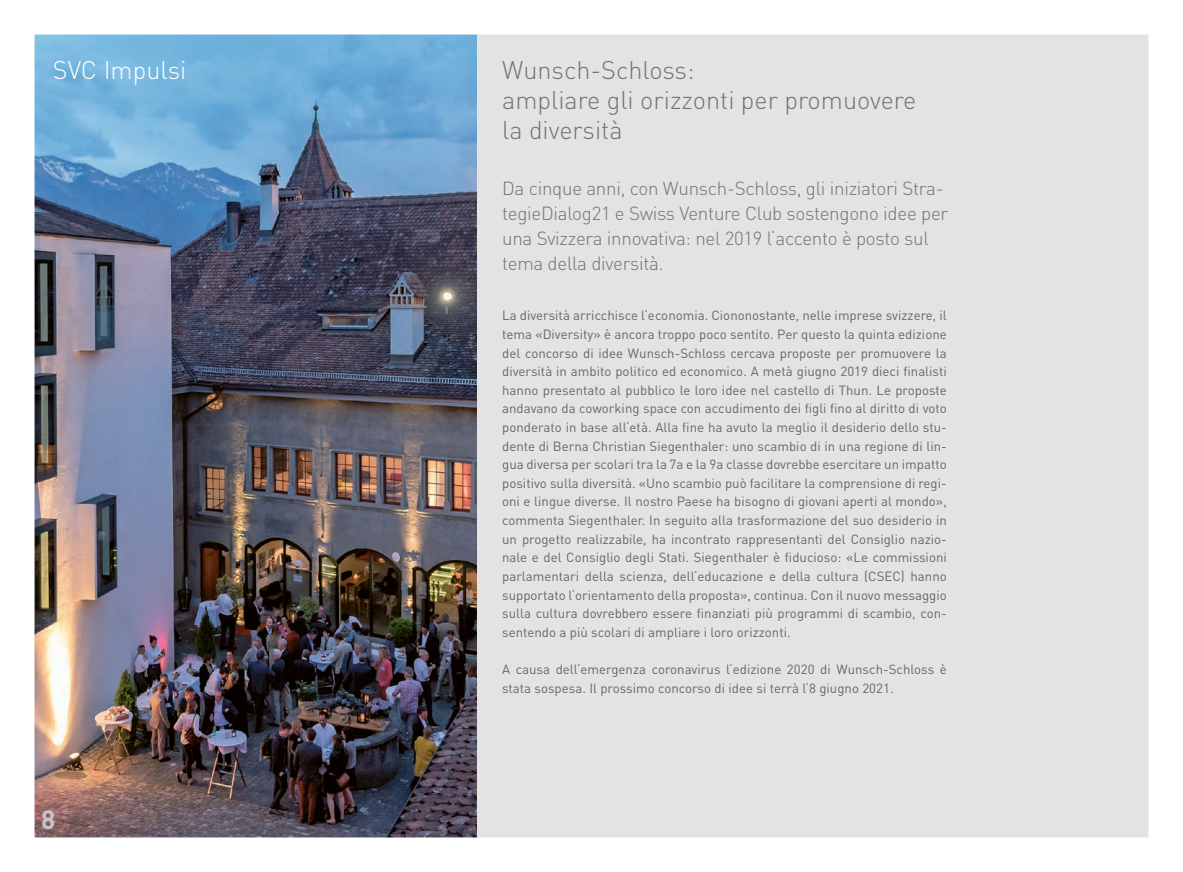
<style>
.page{position:relative;width:1183px;height:872px;background:#fff}
.page>*{position:absolute;margin:0;border:0;box-sizing:border-box;transform-origin:0 0}
.t1{font:700 26.25px "DIN";color:#c5c6c5}
.t2{font:300 25.2px/30px "DIN";color:#737371}
.t3{font:300 25.2px "DIN";color:#fff}
.t4{font:300 18.75px/25.2px "DIN";letter-spacing:-.015em;color:#737371}
.t5{font:13.2px/18.6px "DIN";color:#686666;text-align:justify}
</style>
<div class="page">
<div style="left:377px;top:18px;width:783px;height:837px;background:#e2e3e2"></div>
<img style="left:35px;top:35px;width:441px;height:802px">
<div style="left:0;top:0;width:1182px;height:872px;border:34px solid #fff"></div>
<h2 class="t3" style="left:53px;top:54px;width:135px">SVC Impulsi</h2>
<h1 class="t1" style="left:41px;top:802px;width:16px">8</h1>
<h2 class="t2" style="left:502px;top:54px;width:416px">Wunsch-Schloss:<br>ampliare gli orizzonti per promuovere la diversità</h2>
<h3 class="t4" style="left:502px;top:175px;width:447px">Da cinque anni, con Wunsch-Schloss, gli iniziatori Stra&shy;tegieDialog21 e Swiss Venture Club sostengono idee per una Svizzera innovativa: nel 2019 l‘accento è posto sul tema della diversità.</h3>
<p class="t5" style="left:502px;top:306px;width:446px">La diversità arricchisce l‘economia. Ciononostante, nelle imprese svizzere, il tema «Diversity» è ancora troppo poco sentito. Per questo la quinta edizione del concorso di idee Wunsch-Schloss cercava proposte per promuovere la diversità in ambito politico ed economico. A metà giugno 2019 dieci finalisti hanno presentato al pubblico le loro idee nel castello di Thun. Le proposte andavano da coworking space con accudimento dei figli fino al diritto di voto ponderato in base all‘età. Alla fine ha avuto la meglio il desiderio dello stu&shy;dente di Berna Christian Siegenthaler: uno scambio di in una regione di lin&shy;gua diversa per scolari tra la 7a e la 9a classe dovrebbe esercitare un impatto positivo sulla diversità. «Uno scambio può facilitare la comprensione di regi&shy;oni e lingue diverse. Il nostro Paese ha bisogno di giovani aperti al mondo», commenta Siegenthaler. In seguito alla trasformazione del suo desiderio in un progetto realizzabile, ha incontrato rappresentanti del Consiglio nazio&shy;nale e del Consiglio degli Stati. Siegenthaler è fiducioso: «Le commissioni parlamentari della scienza, dell‘educazione e della cultura (CSEC) hanno supportato l‘orientamento della proposta», continua. Con il nuovo messaggio sulla cultura dovrebbero essere finanziati più programmi di scambio, con&shy;sentendo a più scolari di ampliare i loro orizzonti.</p>
<p class="t5" style="left:502px;top:659px;width:446px">A causa dell‘emergenza coronavirus l‘edizione 2020 di Wunsch-Schloss è stata sospesa. Il prossimo concorso di idee si terrà l‘8 giugno 2021.</p>
</div>
